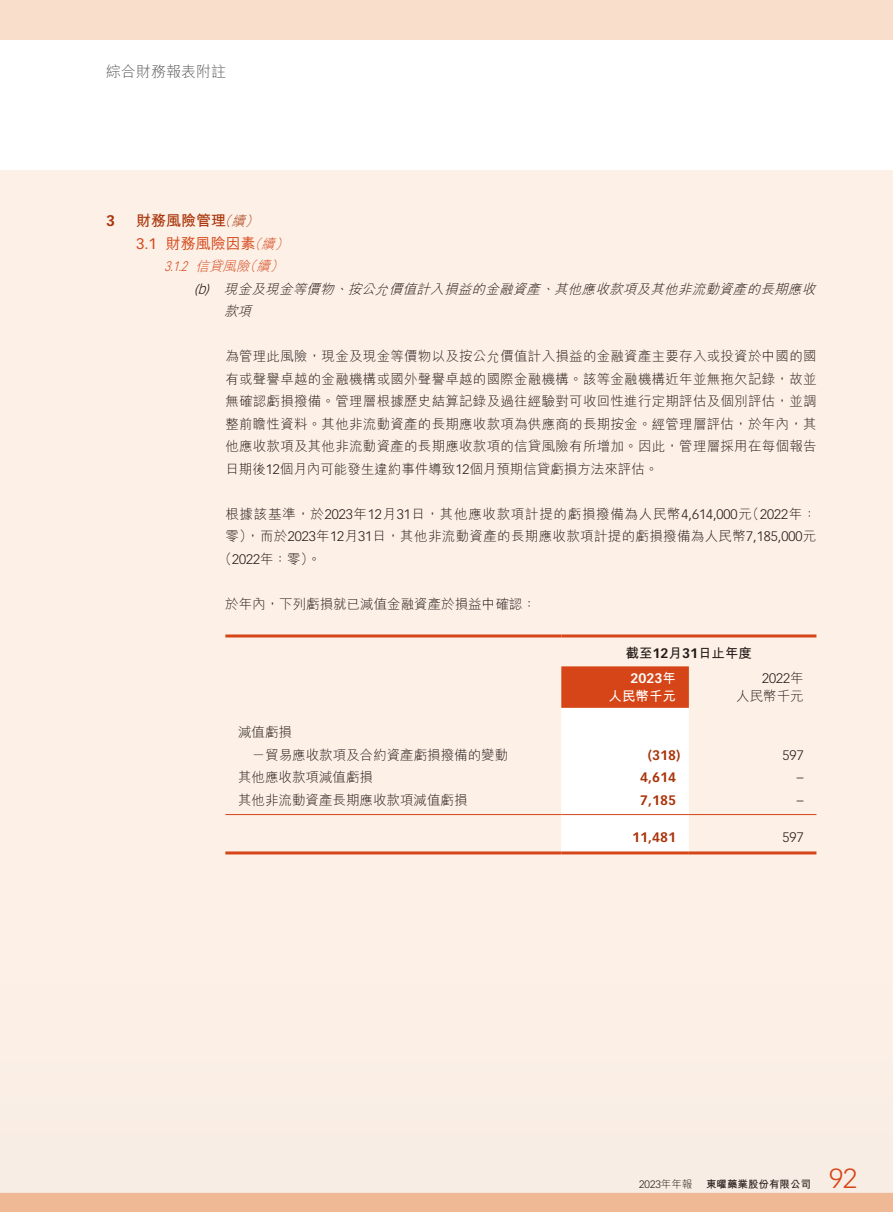
<style>
.page{position:relative;width:893px;height:1212px;background:#fff}
.page>*{position:absolute;margin:0;border:0;box-sizing:border-box;transform-origin:0 0}
.t1{font:300 27px "Vectora LT Std";color:#d64517}
.t2{font:300 15px "M Hei HK";color:#595857}
.t3{font:700 15px "M Hei HK";color:#aa340a}
.t4{font:500 15px "M Hei HK";color:#d64517}
.t5{font:15px "Vectora LT Std";color:#d64517}
.t6{font:700 15px "Vectora LT Std";color:#aa340a}
.t7{font:300 13.5px/22.5px "M Hei HK";color:#231916;text-align:justify}
.t8{font:300 13.5px "M Hei HK";letter-spacing:.055em;color:#231916}
.t9{font:300 13.5px "M Hei HK";letter-spacing:.025em;color:#231916}
.t10{font:italic 300 13.5px "M Hei HK";color:#231916}
.t11{font:700 13.5px "Vectora LT Std";color:#aa340a}
.t12{font:300 13.5px "Vectora LT Std";color:#231916}
.t13{font:700 13.5px "M Hei HK";color:#231916}
.t14{font:italic 300 13.5px "Vectora LT Std";color:#d64517;scale:.8 1}
.t15{font:italic 300 13.5px "M Hei HK";color:#d64517}
.t16{font:700 13.5px "Vectora LT Std";color:#fff}
.t17{font:700 13.5px "M Hei HK";color:#fff}
.t18{font:italic 300 13.5px "M Hei HK";color:#aa340a}
.t19{font:italic 300 13.5px "Vectora LT Std";color:#231916}
.t20{font:700 10.5px "M Hei HK";color:#231916}
.t21{font:300 10.5px "Vectora LT Std";color:#231916}
.s1{font-family:"M Hei HK"}
.s2{font-family:"Vectora LT Std"}
</style>
<div class="page">
<div style="left:0;top:170px;width:893px;height:1042px;background:#fcf0e7"></div>
<div style="left:0;top:0;width:893px;height:39px;background:#f8decb"></div>
<div style="left:0;top:985px;width:893px;height:214px;background:#f8ede4"></div>
<div style="left:0;top:1193px;width:893px;height:19px;background:#efb996"></div>
<svg style="left:561px;top:666px;width:128px;height:185px;background:#f5d5ca"></svg>
<hr style="left:225px;top:634px;width:336px;height:3px;background:#d64517">
<hr style="left:561px;top:634px;width:255px;height:3px;background:#d64517">
<hr style="left:225px;top:814px;width:336px;height:1px;background:#d64517">
<hr style="left:561px;top:814px;width:128px;height:1px;background:#d64517">
<hr style="left:689px;top:814px;width:127px;height:1px;background:#d64517">
<hr style="left:225px;top:851px;width:336px;height:3px;background:#d64517">
<hr style="left:561px;top:851px;width:128px;height:3px;background:#d64517">
<hr style="left:689px;top:851px;width:127px;height:3px;background:#d64517">
<p class="t2" style="left:106px;top:61px;width:121px">綜合財務報表附註</p>
<p class="t6" style="left:106px;top:212px;width:10px">3</p>
<p class="t3" style="left:136px;top:210px;width:91px">財務風險管理</p>
<p class="t18" style="left:231px;top:212px;width:20px">續</p>
<p class="t18" style="left:218px;top:212px;width:20px">（</p>
<p class="t18" style="left:245px;top:212px;width:20px">(</p>
<p class="t5" style="left:136px;top:234px;width:22px">3.1</p>
<p class="t4" style="left:166px;top:232px;width:91px">財務風險因素</p>
<p class="t15" style="left:261px;top:234px;width:20px">續</p>
<p class="t15" style="left:248px;top:234px;width:20px">（</p>
<p class="t15" style="left:275px;top:234px;width:20px">(</p>
<p class="t14" style="left:164px;top:259px;width:139px">3.1.2 <span class="s1">信貸風險續</span></p>
<p class="t15" style="left:243px;top:257px;width:20px">（</p>
<p class="t15" style="left:270px;top:257px;width:20px">(</p>
<p class="t19" style="left:194px;top:281px;width:17px">b(</p>
<p class="t19" style="left:205px;top:281px;width:9px">)</p>
<p class="t10" style="left:348px;top:279px;width:199px">按公允價值計入損益的金融資產</p>
<p class="t10" style="left:554px;top:279px;width:267px">其他應收款項及其他非流動資產的長期應收</p>
<p class="t10" style="left:224px;top:279px;width:116px">現金及現金等價物</p>
<p class="t10" style="left:334px;top:279px;width:20px">、</p>
<p class="t10" style="left:540px;top:279px;width:20px">、</p>
<p class="t10" style="left:224px;top:302px;width:33px">款項</p>
<p class="t7" style="left:225px;top:344px;width:593px">為管理此風險，現金及現金等價物以及按公允價值計入損益的金融資產主要存入或投資於中國的國有或聲譽卓越的金融機構或國外聲譽卓越的國際金融機構。該等金融機構近年並無拖欠記錄，故並無確認虧損撥備。管理層根據歷史結算記錄及過往經驗對可收回性進行定期評估及個別評估，並調整前瞻性資料。其他非流動資產的長期應收款項為供應商的長期按金。經管理層評估，於年內，其他應收款項及其他非流動資產的長期應收款項的信貸風險有所增加。因此，管理層採用在每個報告日期後<span class="s2">12</span>個月內可能發生違約事件導致<span class="s2">12</span>個月預期信貸虧損方法來評估。</p>
<p class="t8" style="left:225px;top:504px;width:592px">根據該基準，於<span class="s2">2023</span>年<span class="s2">12</span>月<span class="s2">31</span>日，其他應收款項計提的虧損撥備為人民幣<span class="s2">4,614,000</span> （元 <span class="s2">2022</span>年：</p>
<p class="t9" style="left:225px;top:527px;width:593px">零，）而於<span class="s2">2023</span>年<span class="s2">12</span>月<span class="s2">31</span>日，其他非流動資產的長期應收款項計提的虧損撥備為人民幣<span class="s2">7,185,000</span>元</p>
<p class="t7" style="left:219px;top:547px;width:104px">（<span class="s2">2022</span>年：零。(</p>
<p class="t7" style="left:225px;top:592px;width:312px">於年內，下列虧損就已減值金融資產於損益中確認：</p>
<p class="t13" style="left:626px;top:643px;width:128px">截至<span class="s2">12</span>月<span class="s2">31</span>日止年度</p>
<p class="t12" style="left:762px;top:670px;width:43px">2022<span class="s1">年</span></p>
<p class="t16" style="left:631px;top:670px;width:47px">2023<span class="s1">年</span></p>
<p class="t17" style="left:609px;top:686px;width:69px">人民幣千元</p>
<p class="t7" style="left:736px;top:684px;width:69px">人民幣千元</p>
<p class="t7" style="left:238px;top:720px;width:55px">減值虧損</p>
<p class="t7" style="left:252px;top:743px;width:258px">－貿易應收款項及合約資產虧損撥備的變動</p>
<p class="t11" style="left:648px;top:747px;width:34px">)318(</p>
<p class="t12" style="left:783px;top:747px;width:23px">597</p>
<p class="t7" style="left:238px;top:765px;width:136px">其他應收款項減值虧損</p>
<p class="t11" style="left:640px;top:769px;width:37px">4,614</p>
<p class="t12" style="left:797px;top:770px;width:8px">–</p>
<p class="t7" style="left:238px;top:788px;width:231px">其他非流動資產長期應收款項減值虧損</p>
<p class="t11" style="left:640px;top:792px;width:37px">7,185</p>
<p class="t12" style="left:797px;top:792px;width:8px">–</p>
<p class="t11" style="left:632px;top:829px;width:45px">11,481</p>
<p class="t12" style="left:783px;top:829px;width:23px">597</p>
<p class="t21" style="left:639px;top:1178px;width:55px">2023<span class="s1">年年報</span></p>
<p class="t20" style="left:706px;top:1177px;width:106px">東曜藥業股份有限公司</p>
<h1 class="t1" style="left:829px;top:1162px;width:30px">92</h1>
</div>
